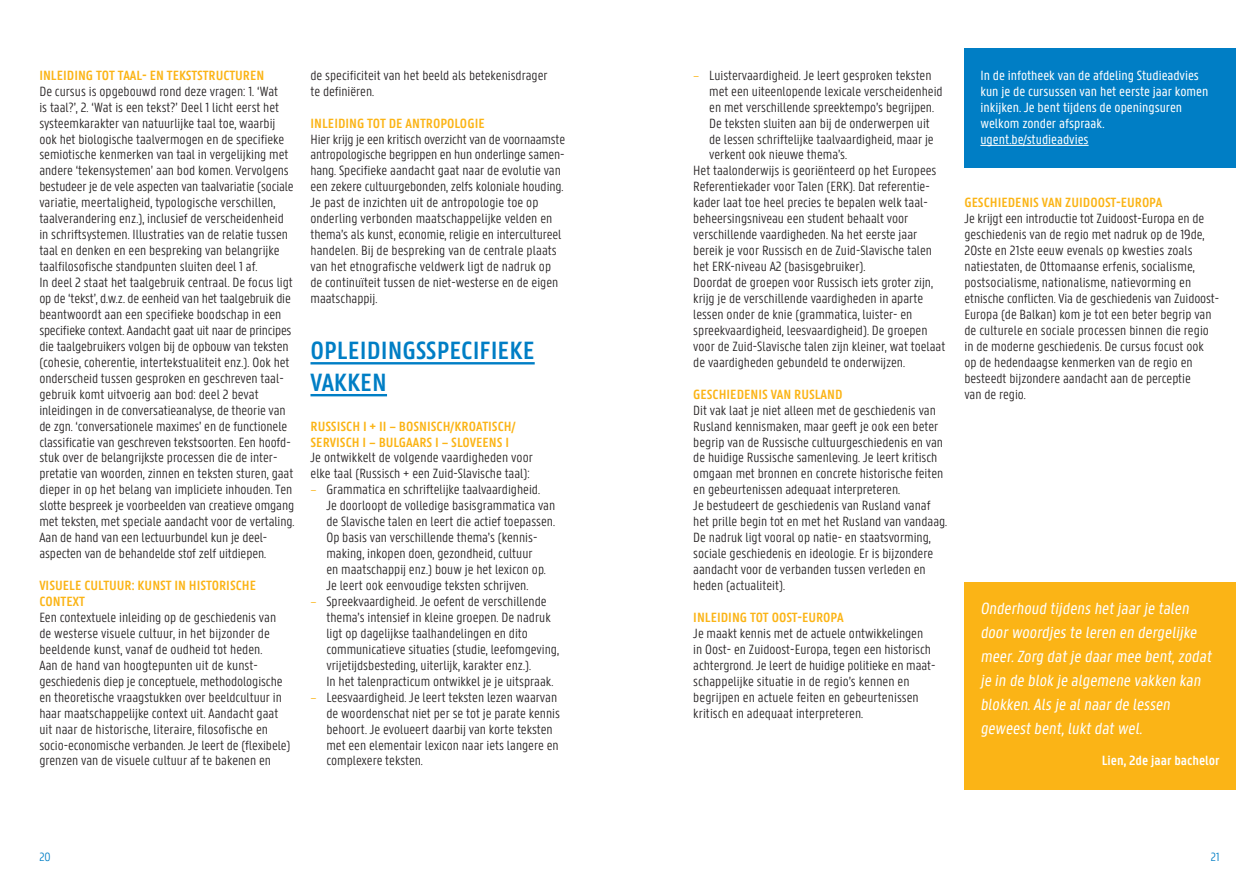
<style>
.page{position:relative;width:1259px;height:893px;background:#fff}
.page>*{position:absolute;margin:0;border:0;box-sizing:border-box;transform-origin:0 0}
.t1{font:600 26.7px/32px "U Gent Panno Text";color:#007ec5}
.t2{font:17.25px/24px "U Gent Panno Text";color:#fff}
.t3{font:300 14.25px/15.9px "U Gent Panno Text";color:#231f20}
.t4{font:600 14.25px/15.9px "U Gent Panno Text";color:#fbb416}
.t5{font:14.25px/15.9px "U Gent Panno Text";color:#fff}
.t6{font:600 14.25px "U Gent Panno Text";color:#fff}
.t7{font:300 12.75px "U Gent Panno Text";color:#007ec5}
.s1{color:#fbb416}
</style>
<div class="page">
<hr style="left:310px;top:362px;width:225px;height:2px;background:#007ec5">
<hr style="left:310px;top:394px;width:77px;height:2px;background:#007ec5">
<div style="left:964px;top:582px;width:271px;height:207px;background:#fbb416"></div>
<div style="left:964px;top:48px;width:271px;height:119px;background:#007ec5"></div>
<hr style="left:980px;top:145px;width:108px;height:1px;background:#fff">
<p class="t4" style="left:39px;top:67px;width:227px">INLEIDING TOT TAAL- EN TEKSTSTRUCTUREN</p>
<p class="t3" style="left:39px;top:83px;width:257px">De cursus is opgebouwd rond deze vragen: 1. ‘Wat<br>is taal?’, 2. ‘Wat is een tekst?’ Deel 1 licht eerst het systeemkarakter van natuurlijke taal toe, waarbij ook het biologische taalvermogen en de specifieke semiotische kenmerken van taal in vergelijking met andere ‘tekensystemen’ aan bod komen. Vervolgens bestudeer je de vele aspecten van taalvariatie (sociale variatie, meertaligheid, typologische verschillen, taalverandering enz.), inclusief de verscheidenheid in schriftsystemen. Illustraties van de relatie tussen taal en denken en een bespreking van belangrijke taalfilosofische standpunten sluiten deel 1 af.<br>In deel 2 staat het taalgebruik centraal. De focus ligt op de ‘tekst’, d.w.z. de eenheid van het taalgebruik die beantwoordt aan een specifieke boodschap in een specifieke context. Aandacht gaat uit naar de principes die taalgebruikers volgen bij de opbouw van teksten (cohesie, coherentie, intertekstualiteit enz.). Ook het onderscheid tussen gesproken en geschreven taal&shy;gebruik komt uitvoerig aan bod: deel 2 bevat inleidingen in de conversatieanalyse, de theorie van de zgn. ‘conversationele maximes’ en de functionele classificatie van geschreven tekstsoorten. Een hoofd&shy;stuk over de belangrijkste processen die de inter&shy;pretatie van woorden, zinnen en teksten sturen, gaat dieper in op het belang van impliciete inhouden. Ten slotte bespreek je voorbeelden van creatieve omgang met teksten, met speciale aandacht voor de vertaling.<br>Aan de hand van een lectuurbundel kun je deel&shy;aspecten van de behandelde stof zelf uitdiepen.</p>
<p class="t4" style="left:39px;top:577px;width:218px">VISUELE CULTUUR: KUNST IN HISTORISCHE<br>CONTEXT</p>
<p class="t3" style="left:39px;top:609px;width:253px">Een contextuele inleiding op de geschiedenis van de westerse visuele cultuur, in het bijzonder de beeldende kunst, vanaf de oudheid tot heden.<br>Aan de hand van hoogtepunten uit de kunst&shy;geschiedenis diep je conceptuele, methodologische en theoretische vraagstukken over beeldcultuur in haar maatschappelijke context uit. Aandacht gaat uit naar de historische, literaire, filosofische en socio-economische verbanden. Je leert de (flexibele) grenzen van de visuele cultuur af te bakenen en</p>
<p class="t3" style="left:310px;top:67px;width:239px">de specificiteit van het beeld als betekenisdrager te definiëren.</p>
<p class="t4" style="left:310px;top:115px;width:176px">INLEIDING TOT DE ANTROPOLOGIE</p>
<p class="t3" style="left:310px;top:131px;width:256px">Hier krijg je een kritisch overzicht van de voornaamste antropologische begrippen en hun onderlinge samen&shy;hang. Specifieke aandacht gaat naar de evolutie van een zekere cultuurgebonden, zelfs koloniale houding.<br>Je past de inzichten uit de antropologie toe op onderling verbonden maatschappelijke velden en thema’s als kunst, economie, religie en intercultureel handelen. Bij de bespreking van de centrale plaats van het etnografische veldwerk ligt de nadruk op de continuïteit tussen de niet-westerse en de eigen maatschappij.</p>
<h1 class="t1" style="left:310px;top:334px;width:226px">OPLEIDINGSSPECIFIEKE<br>VAKKEN</h1>
<p class="t4" style="left:310px;top:418px;width:207px">RUSSISCH I + II – BOSNISCH/KROATISCH/<br>SERVISCH I – BULGAARS I – SLOVEENS I</p>
<p class="t3" style="left:310px;top:450px;width:224px">Je ontwikkelt de volgende vaardigheden voor elke taal (Russisch + een Zuid-Slavische taal):</p>
<p class="t3" style="left:326px;top:482px;width:230px;text-indent:-16px"><span class="s1">–</span> Grammatica en schriftelijke taalvaardigheid.<br>Je doorloopt de volledige basisgrammatica van de Slavische talen en leert die actief toepassen.<br>Op basis van verschillende thema’s (kennis&shy;making, inkopen doen, gezondheid, cultuur<br>en maatschappij enz.) bouw je het lexicon op.<br>Je leert ook eenvoudige teksten schrijven.</p>
<p class="t3" style="left:326px;top:593px;width:234px;text-indent:-16px"><span class="s1">–</span> Spreekvaardigheid. Je oefent de verschillende thema’s intensief in kleine groepen. De nadruk ligt op dagelijkse taalhandelingen en dito communicatieve situaties (studie, leefomgeving, vrijetijdsbesteding, uiterlijk, karakter enz.).<br>In het talenpracticum ontwikkel je je uitspraak.</p>
<p class="t3" style="left:326px;top:689px;width:235px;text-indent:-16px"><span class="s1">–</span> Leesvaardigheid. Je leert teksten lezen waarvan de woordenschat niet per se tot je parate kennis behoort. Je evolueert daarbij van korte teksten met een elementair lexicon naar iets langere en complexere teksten.</p>
<p class="t3" style="left:693px;top:67px;width:240px"><span class="s1">–</span> Luistervaardigheid. Je leert gesproken teksten</p>
<p class="t3" style="left:709px;top:83px;width:235px">met een uiteenlopende lexicale verscheidenheid</p>
<p class="t3" style="left:709px;top:99px;width:226px">en met verschillende spreektempo’s begrijpen.</p>
<p class="t3" style="left:709px;top:115px;width:222px">De teksten sluiten aan bij de onderwerpen uit</p>
<p class="t3" style="left:709px;top:131px;width:226px">de lessen schriftelijke taalvaardigheid, maar je</p>
<p class="t3" style="left:709px;top:147px;width:139px">verkent ook nieuwe thema’s.</p>
<p class="t3" style="left:693px;top:163px;width:245px">Het taalonderwijs is georiënteerd op het Europees</p>
<p class="t3" style="left:693px;top:179px;width:237px">Referentiekader voor Talen (ERK). Dat referentie-</p>
<p class="t3" style="left:693px;top:195px;width:235px">kader laat toe heel precies te bepalen welk taal-</p>
<p class="t3" style="left:693px;top:211px;width:217px">beheersingsniveau een student behaalt voor</p>
<p class="t3" style="left:693px;top:227px;width:225px">verschillende vaardigheden. Na het eerste jaar</p>
<p class="t3" style="left:693px;top:242px;width:240px">bereik je voor Russisch en de Zuid-Slavische talen</p>
<p class="t3" style="left:693px;top:258px;width:173px">het ERK-niveau A2 (basisgebruiker).</p>
<p class="t3" style="left:693px;top:274px;width:241px">Doordat de groepen voor Russisch iets groter zijn,</p>
<p class="t3" style="left:693px;top:290px;width:231px">krijg je de verschillende vaardigheden in aparte</p>
<p class="t3" style="left:693px;top:306px;width:221px">lessen onder de knie (grammatica, luister- en</p>
<p class="t3" style="left:693px;top:322px;width:236px">spreekvaardigheid, leesvaardigheid). De groepen</p>
<p class="t3" style="left:693px;top:338px;width:254px">voor de Zuid-Slavische talen zijn kleiner, wat toelaat</p>
<p class="t3" style="left:693px;top:354px;width:213px">de vaardigheden gebundeld te onderwijzen.</p>
<p class="t4" style="left:693px;top:386px;width:151px">GESCHIEDENIS VAN RUSLAND</p>
<p class="t3" style="left:693px;top:402px;width:255px">Dit vak laat je niet alleen met de geschiedenis van Rusland kennismaken, maar geeft je ook een beter begrip van de Russische cultuurgeschiedenis en van de huidige Russische samenleving. Je leert kritisch omgaan met bronnen en concrete historische feiten en gebeurtenissen adequaat interpreteren.<br>Je bestudeert de geschiedenis van Rusland vanaf het prille begin tot en met het Rusland van vandaag.<br>De nadruk ligt vooral op natie- en staatsvorming, sociale geschiedenis en ideologie. Er is bijzondere aandacht voor de verbanden tussen verleden en heden (actualiteit).</p>
<p class="t4" style="left:693px;top:609px;width:152px">INLEIDING TOT OOST-EUROPA</p>
<p class="t3" style="left:693px;top:625px;width:242px">Je maakt kennis met de actuele ontwikkelingen in Oost- en Zuidoost-Europa, tegen een historisch achtergrond. Je leert de huidige politieke en maat&shy;schappelijke situatie in de regio’s kennen en begrijpen en actuele feiten en gebeurtenissen kritisch en adequaat interpreteren.</p>
<p class="t5" style="left:980px;top:67px;width:229px">In de infotheek van de afdeling Studieadvies kun je de cursussen van het eerste jaar komen inkijken. Je bent tijdens de openingsuren welkom zonder afspraak. ugent.be/studieadvies</p>
<p class="t4" style="left:964px;top:195px;width:199px">GESCHIEDENIS VAN ZUIDOOST-EUROPA</p>
<p class="t3" style="left:964px;top:211px;width:256px">Je krijgt een introductie tot Zuidoost-Europa en de geschiedenis van de regio met nadruk op de 19de, 20ste en 21ste eeuw evenals op kwesties zoals natiestaten, de Ottomaanse erfenis, socialisme, postsocialisme, nationalisme, natievorming en etnische conflicten. Via de geschiedenis van Zuidoost-Europa (de Balkan) kom je tot een beter begrip van de culturele en sociale processen binnen die regio in de moderne geschiedenis. De cursus focust ook op de hedendaagse kenmerken van de regio en besteedt bijzondere aandacht aan de perceptie<br>van de regio.</p>
<p class="t2" style="left:980px;top:596px;width:235px">Onderhoud tijdens hetjaarje talen doorwoordjes te leren en dergelijke meer.Zorg datje daarmee bent,zodat je in de blok je algemene vakken kan blokken.Als je alnaarde lessen geweestbent,luktdatwel.</p>
<p class="t6" style="left:1101px;top:752px;width:119px">Lien, 2de jaar bachelor</p>
<p class="t7" style="left:39px;top:849px;width:13px">20</p>
<p class="t7" style="left:1211px;top:849px;width:10px">21</p>
</div>
